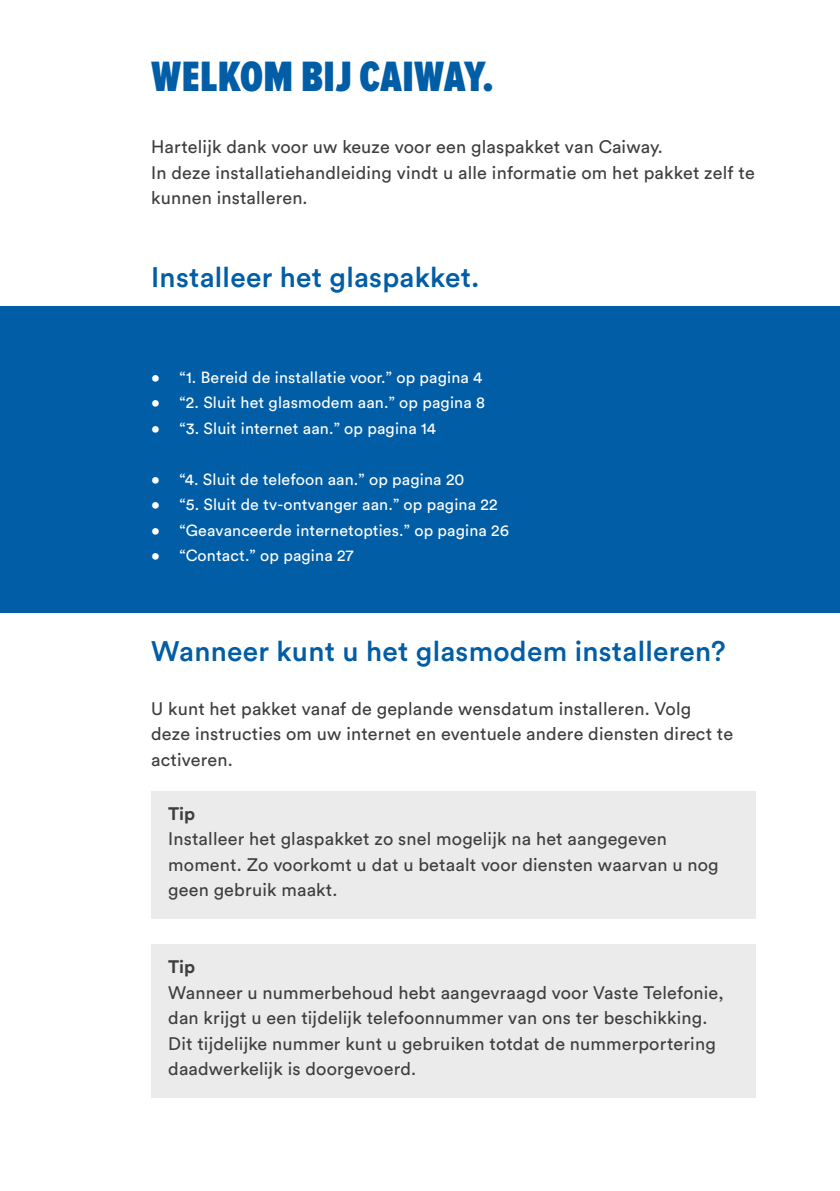
<style>
.page{position:relative;width:840px;height:1191px;background:#fff}
.page>*{position:absolute;margin:0;border:0;box-sizing:border-box;transform-origin:0 0}
.Heading_1_no_number{font:900 44px "Proxima Nova Ex Cn";letter-spacing:.01em;color:#015da5}
.Heading_2_no_number{font:500 28px "Circular Pro";letter-spacing:.01em;color:#015da5}
.Tip___let_op_body{font:18px/25.6px "Circular Pro";letter-spacing:.01em;color:#3e3e3f}
.Body_text{font:18px/25.6px "Circular Pro";letter-spacing:.01em;color:#3e3e3f}
.Tip___Let_op_heading{font:700 18px "Circular Pro";letter-spacing:-.005em;color:#3e3e3f}
.t1{font:16px "Circular Pro";letter-spacing:.01em;color:#fff}
</style>
<div class="page">
<div style="left:0;top:306px;width:839px;height:306px;background:#015da5"></div>
<div style="left:151px;top:791px;width:604px;height:127px;background:#ebebec"></div>
<div style="left:151px;top:944px;width:604px;height:153px;background:#ebebec"></div>
<p class="Heading_1_no_number" style="left:151px;top:52px;width:344px">WELKOM BIJ CAIWAY.</p>
<p class="Body_text" style="left:151px;top:133px;width:513px">Hartelijk dank voor uw keuze voor een glaspakket van Caiway.</p>
<p class="Body_text" style="left:151px;top:159px;width:604px">In deze installatiehandleiding vindt u alle informatie om het pakket zelf te kunnen installeren.</p>
<p class="Heading_2_no_number" style="left:151px;top:258px;width:330px">Installeer het glaspakket.</p>
<p class="t1" style="left:151px;top:366px;width:332px">• “1. Bereid de installatie voor.” op pagina 4</p>
<p class="t1" style="left:151px;top:392px;width:335px">• “2. Sluit het glasmodem aan.” op pagina 8</p>
<p class="t1" style="left:151px;top:417px;width:286px">• “3. Sluit internet aan.” op pagina 14</p>
<p class="t1" style="left:151px;top:468px;width:314px">• “4. Sluit de telefoon aan.” op pagina 20</p>
<p class="t1" style="left:151px;top:494px;width:347px">• “5. Sluit de tv-ontvanger aan.” op pagina 22</p>
<p class="t1" style="left:151px;top:519px;width:359px">• “Geavanceerde internetopties.” op pagina 26</p>
<p class="t1" style="left:151px;top:545px;width:203px">• “Contact.” op pagina 27</p>
<p class="Heading_2_no_number" style="left:151px;top:632px;width:575px">Wanneer kunt u het glasmodem installeren?</p>
<p class="Body_text" style="left:151px;top:694px;width:583px">U kunt het pakket vanaf de geplande wensdatum installeren. Volg deze instructies om uw internet en eventuele andere diensten direct te activeren.</p>
<p class="Tip___Let_op_heading" style="left:168px;top:801px;width:28px">Tip</p>
<p class="Tip___let_op_body" style="left:168px;top:825px;width:551px">Installeer het glaspakket zo snel mogelijk na het aangegeven moment. Zo voorkomt u dat u betaalt voor diensten waarvan u nog geen gebruik maakt.</p>
<p class="Tip___Let_op_heading" style="left:168px;top:954px;width:28px">Tip</p>
<p class="Tip___let_op_body" style="left:168px;top:978px;width:556px">Wanneer u nummerbehoud hebt aangevraagd voor Vaste Telefonie, dan krijgt u een tijdelijk telefoonnummer van ons ter beschikking.<br>Dit tijdelijke nummer kunt u gebruiken totdat de nummerportering daadwerkelijk is doorgevoerd.</p>
</div>
